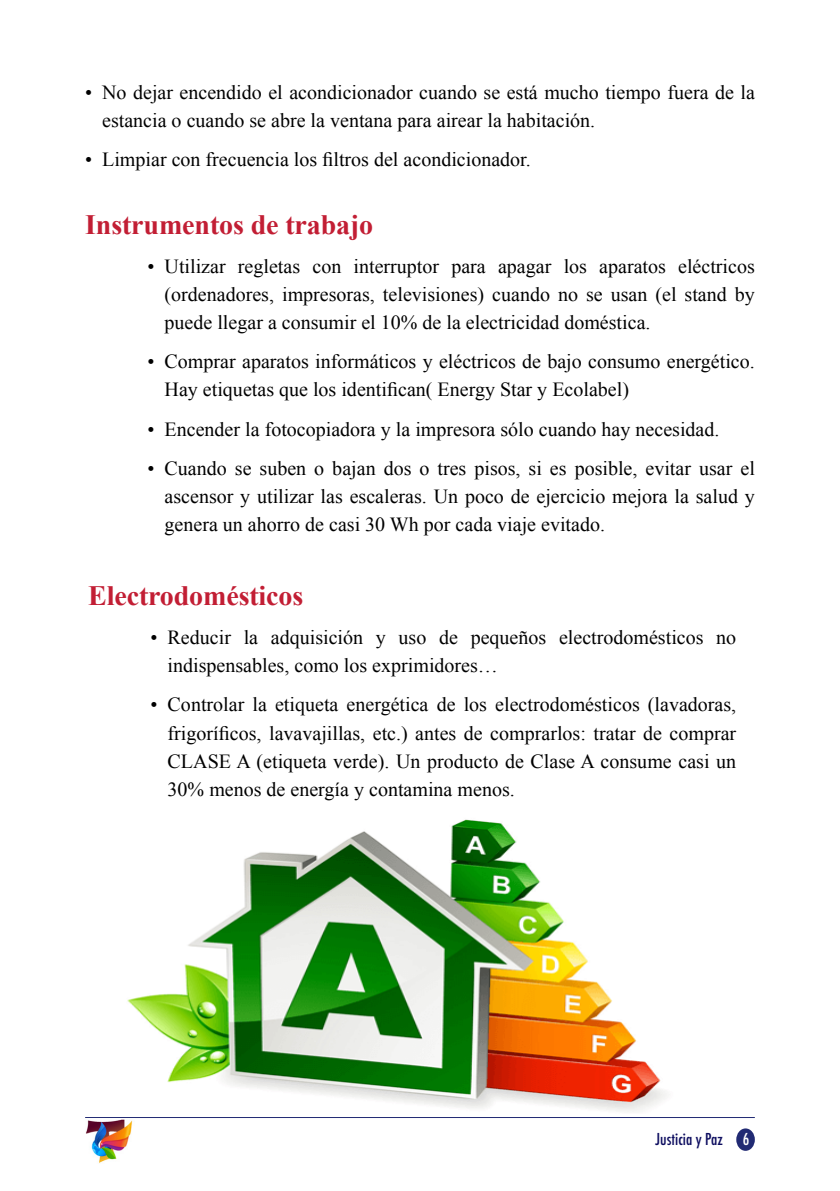
<style>
.page{position:relative;width:840px;height:1191px;background:#fff}
.page>*{position:absolute;margin:0;border:0;box-sizing:border-box;transform-origin:0 0}
.t1{font:700 28px "Times New Roman";letter-spacing:-.005em;color:#c21e34}
.t2{font:20px/28px "Times New Roman";color:#000}
.t3{font:500 condensed 16px "Futura";color:#0e0e60}
.s1{color:#fff}
</style>
<div class="page">
<div style="left:735px;top:1128px;width:19px;height:22px;background:#212a73;border-radius:50%"></div>
<hr style="left:85px;top:1117px;width:669px;height:1px;background:#212a73">
<img style="left:86px;top:1119px;width:47px;height:44px">
<img style="left:127px;top:819px;width:540px;height:293px">
<p class="t2" style="left:102px;top:78px;width:654px;text-indent:-17px">• No dejar encendido el acondicionador cuando se está mucho tiempo fuera de la estancia o cuando se abre la ventana para airear la habitación.</p>
<p class="t2" style="left:85px;top:145px;width:447px">• Limpiar con frecuencia los filtros del acondicionador.</p>
<p class="t1" style="left:85px;top:205px;width:289px">Instrumentos de trabajo</p>
<p class="t2" style="left:164px;top:252px;width:591px;text-align:justify;text-indent:-17px">• Utilizar regletas con interruptor para apagar los aparatos eléctricos (ordenadores, impresoras, televisiones) cuando no se usan (el stand by puede llegar a consumir el 10% de la electricidad doméstica.</p>
<p class="t2" style="left:164px;top:347px;width:591px;text-indent:-17px">• Comprar aparatos informáticos y eléctricos de bajo consumo energético.<br>Hay etiquetas que los identifican( Energy Star y Ecolabel)</p>
<p class="t2" style="left:147px;top:415px;width:573px">• Encender la fotocopiadora y la impresora sólo cuando hay necesidad.</p>
<p class="t2" style="left:164px;top:454px;width:591px;text-align:justify;text-indent:-17px">• Cuando se suben o bajan dos o tres pisos, si es posible, evitar usar el ascensor y utilizar las escaleras. Un poco de ejercicio mejora la salud y genera un ahorro de casi 30 Wh por cada viaje evitado.</p>
<p class="t1" style="left:88px;top:576px;width:216px">Electrodomésticos</p>
<p class="t2" style="left:167px;top:623px;width:570px;text-indent:-17px">• Reducir la adquisición y uso de pequeños electrodomésticos no indispensables, como los exprimidores…</p>
<p class="t2" style="left:167px;top:690px;width:570px;text-align:justify;text-indent:-17px">• Controlar la etiqueta energética de los electrodomésticos (lavadoras, frigoríficos, lavavajillas, etc.) antes de comprarlos: tratar de comprar CLASE A (etiqueta verde). Un producto de Clase A consume casi un 30% menos de energía y contamina menos.</p>
<p class="t3" style="left:655px;top:1129px;width:95px">Justicia y Paz <span class="s1">6</span></p>
</div>
